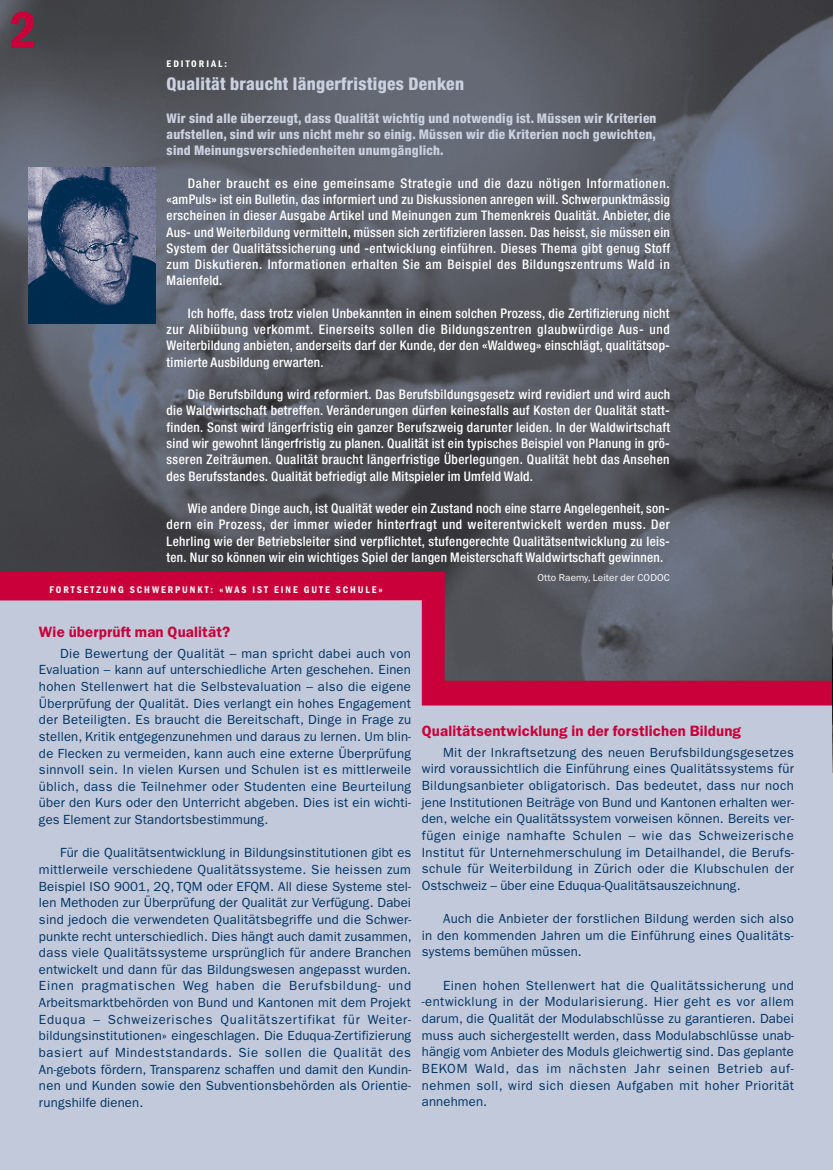
<style>
.page{position:relative;width:833px;height:1170px;background:#fff}
.page>*{position:absolute;margin:0;border:0;box-sizing:border-box;transform-origin:0 0}
.t1{font:600 condensed 53.75px "Franklin Gothic LT";color:#c90039}
.t2{font:800 condensed 17.5px "Helvetica Neue";letter-spacing:.02em;color:#cbd1e0}
.t3{font:600 15px "Franklin Gothic LT";letter-spacing:.01em;color:#c90039}
.t4{font:13.25px/16.6px "Franklin Gothic LT";letter-spacing:.01em;color:#003362;text-align:justify}
.t5{font:500 condensed 13.25px/16.2px "Helvetica Neue";letter-spacing:.02em;color:#fff;text-align:justify}
.t6{font:800 condensed 13.25px/16.2px "Helvetica Neue";letter-spacing:.02em;color:#cbd1e0;text-align:justify}
.t7{font:600 condensed 10px "Franklin Gothic LT";letter-spacing:.2em;color:#fff}
.t8{font:10px "Franklin Gothic LT";letter-spacing:.01em;color:#fff}
.t9{font:600 condensed 9.88px "Franklin Gothic LT";letter-spacing:.2em;color:#fff}
</style>
<div class="page">
<div style="left:0;top:705px;width:833px;height:464px;background:#c2c9db"></div>
<img style="left:0;top:0;width:833px;height:571px">
<img style="left:28px;top:167px;width:128px;height:156px">
<svg style="left:0;top:571px;width:832px;height:134px;background:#9b7289"></svg>
<img style="left:832px;top:553px;width:1px;height:219px">
<h1 class="t1" style="left:9px;top:-1px;width:29px">2</h1>
<p class="t9" style="left:167px;top:58px;width:62px">EDITORIAL:</p>
<h2 class="t2" style="left:167px;top:73px;width:299px">Qualität braucht längerfristiges Denken</h2>
<p class="t6" style="left:167px;top:110px;width:491px">Wir sind alle überzeugt, dass Qualität wichtig und notwendig ist. Müssen wir Kriterien aufstellen, sind wir uns nicht mehr so einig. Müssen wir die Kriterien noch gewichten, sind Meinungsverschiedenheiten unumgänglich.</p>
<p class="t5" style="left:167px;top:175px;width:505px;text-indent:21px">Daher braucht es eine gemeinsame Strategie und die dazu nötigen Informationen. «amPuls» ist ein Bulletin, das informiert und zu Diskussionen anregen will. Schwerpunktmässig erscheinen in dieser Ausgabe Artikel und Meinungen zum Themenkreis Qualität. Anbieter, die Aus- und Weiterbildung vermitteln, müssen sich zertifizieren lassen. Das heisst, sie müssen ein System der Qualitätssicherung und -entwicklung einführen. Dieses Thema gibt genug Stoff zum Diskutieren. Informationen erhalten Sie am Beispiel des Bildungszentrums Wald in Maienfeld.</p>
<p class="t5" style="left:167px;top:305px;width:505px;text-indent:21px">Ich hoffe, dass trotz vielen Unbekannten in einem solchen Prozess, die Zertifizierung nicht zur Alibiübung verkommt. Einerseits sollen die Bildungszentren glaubwürdige Aus- und Weiterbildung anbieten, anderseits darf der Kunde, der den «Waldweg» einschlägt, qualitätsop&shy;timierte Ausbildung erwarten.</p>
<p class="t5" style="left:167px;top:386px;width:505px;text-indent:21px">Die Berufsbildung wird reformiert. Das Berufsbildungsgesetz wird revidiert und wird auch die Waldwirtschaft betreffen. Veränderungen dürfen keinesfalls auf Kosten der Qualität statt&shy;finden. Sonst wird längerfristig ein ganzer Berufszweig darunter leiden. In der Waldwirtschaft sind wir gewohnt längerfristig zu planen. Qualität ist ein typisches Beispiel von Planung in grö&shy;sseren Zeiträumen. Qualität braucht längerfristige Überlegungen. Qualität hebt das Ansehen des Berufsstandes. Qualität befriedigt alle Mitspieler im Umfeld Wald.</p>
<p class="t5" style="left:167px;top:500px;width:505px;text-indent:21px">Wie andere Dinge auch, ist Qualität weder ein Zustand noch eine starre Angelegenheit, son&shy;dern ein Prozess, der immer wieder hinterfragt und weiterentwickelt werden muss. Der Lehrling wie der Betriebsleiter sind verpflichtet, stufengerechte Qualitätsentwicklung zu leis&shy;ten. Nur so können wir ein wichtiges Spiel der langen Meisterschaft Waldwirtschaft gewinnen.</p>
<p class="t8" style="left:537px;top:571px;width:134px">Otto Raemy, Leiter der CODOC</p>
<p class="t7" style="left:50px;top:584px;width:335px">FORTSETZUNG SCHWERPUNKT: «WAS IST EINE GUTE SCHULE»</p>
<p class="t3" style="left:39px;top:622px;width:193px">Wie überprüft man Qualität?</p>
<p class="t4" style="left:39px;top:645px;width:374px;text-indent:21px">Die Bewertung der Qualität – man spricht dabei auch von Evaluation – kann auf unterschiedliche Arten geschehen. Einen hohen Stellenwert hat die Selbstevaluation – also die eigene Überprüfung der Qualität. Dies verlangt ein hohes Engagement der Beteiligten. Es braucht die Bereitschaft, Dinge in Frage zu stellen, Kritik entgegenzunehmen und daraus zu lernen. Um blin&shy;de Flecken zu vermeiden, kann auch eine externe Überprüfung sinnvoll sein. In vielen Kursen und Schulen ist es mittlerweile üblich, dass die Teilnehmer oder Studenten eine Beurteilung über den Kurs oder den Unterricht abgeben. Dies ist ein wichti&shy;ges Element zur Standortsbestimmung.</p>
<p class="t4" style="left:39px;top:844px;width:374px;text-indent:21px">Für die Qualitätsentwicklung in Bildungsinstitutionen gibt es mittlerweile verschiedene Qualitätssysteme. Sie heissen zum Beispiel ISO 9001, 2Q, TQM oder EFQM. All diese Systeme stel&shy;len Methoden zur Überprüfung der Qualität zur Verfügung. Dabei sind jedoch die verwendeten Qualitätsbegriffe und die Schwer&shy;punkte recht unterschiedlich. Dies hängt auch damit zusammen, dass viele Qualitätssysteme ursprünglich für andere Branchen entwickelt und dann für das Bildungswesen angepasst wurden.<br>Einen pragmatischen Weg haben die Berufsbildung- und Arbeitsmarktbehörden von Bund und Kantonen mit dem Projekt Eduqua – Schweizerisches Qualitätszertifikat für Weiter&shy;bildungsinstitutionen» eingeschlagen. Die Eduqua-Zertifizierung basiert auf Mindeststandards. Sie sollen die Qualität des An-gebots fördern, Transparenz schaffen und damit den Kundin&shy;nen und Kunden sowie den Subventionsbehörden als Orientie&shy;rungshilfe dienen.</p>
<p class="t3" style="left:422px;top:721px;width:321px">Qualitätsentwicklung in der forstlichen Bildung</p>
<p class="t4" style="left:422px;top:744px;width:374px;text-indent:21px">Mit der Inkraftsetzung des neuen Berufsbildungsgesetzes wird voraussichtlich die Einführung eines Qualitätssystems für Bildungsanbieter obligatorisch. Das bedeutet, dass nur noch jene Institutionen Beiträge von Bund und Kantonen erhalten wer&shy;den, welche ein Qualitätssystem vorweisen können. Bereits ver&shy;fügen einige namhafte Schulen – wie das Schweizerische Institut für Unternehmerschulung im Detailhandel, die Berufs&shy;schule für Weiterbildung in Zürich oder die Klubschulen der Ostschweiz – über eine Eduqua-Qualitätsauszeichnung.</p>
<p class="t4" style="left:422px;top:910px;width:374px;text-indent:21px">Auch die Anbieter der forstlichen Bildung werden sich also in den kommenden Jahren um die Einführung eines Qualitäts&shy;systems bemühen müssen.</p>
<p class="t4" style="left:422px;top:976px;width:374px;text-indent:21px">Einen hohen Stellenwert hat die Qualitätssicherung und -entwicklung in der Modularisierung. Hier geht es vor allem darum, die Qualität der Modulabschlüsse zu garantieren. Dabei muss auch sichergestellt werden, dass Modulabschlüsse unab&shy;hängig vom Anbieter des Moduls gleichwertig sind. Das geplante BEKOM Wald, das im nächsten Jahr seinen Betrieb auf&shy;nehmen soll, wird sich diesen Aufgaben mit hoher Priorität annehmen.</p>
</div>
